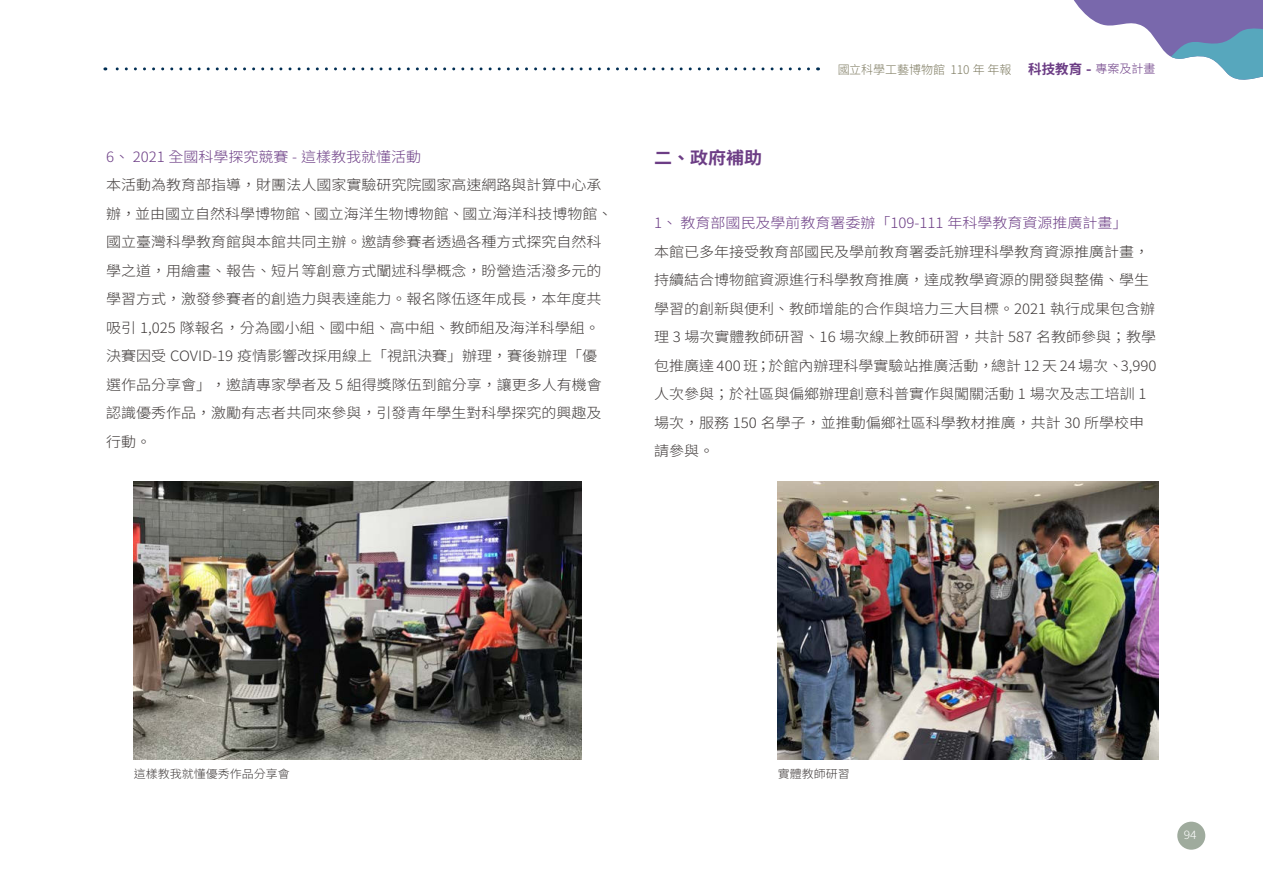
<style>
.page{position:relative;width:1263px;height:893px;background:#fff}
.page>*{position:absolute;margin:0;border:0;box-sizing:border-box;transform-origin:0 0}
.t1{font:700 17.1px "Noto Sans CJ Ktc";color:#6c3d85;scale:1.05 1}
.t2{font:300 14.25px/28.5px "Noto Sans CJ Ktc";color:#3f3a39;scale:1.05 1}
.t3{font:300 14.25px "Noto Sans CJ Ktc";color:#6c3d85;scale:1.05 1}
.t4{font:300 12px "Noto Sans CJ Ktc";color:#7d7a60}
.t5{font:300 11.4px "Noto Sans CJ Ktc";color:#3f3a39;scale:1.05 1}
.t6{font:300 11.4px "Noto Sans CJ Ktc";color:#fff;scale:1.05 1}
.s1{font-family:"Noto Sans Mono CJ Ktc";font-weight:700;font-size:13.5px;color:#6c3d85}
.s2{color:#6c3d85}
</style>
<div class="page">
<div style="left:1177px;top:822px;width:28px;height:28px;background:#9fab9d;border-radius:50%"></div>
<svg style="left:105px;top:67px;width:703px;height:3px"></svg>
<svg style="left:1074px;top:0;width:189px;height:80px"></svg>
<img style="left:134px;top:482px;width:447px;height:278px">
<img style="left:778px;top:482px;width:381px;height:278px">
<p class="t3" style="left:106px;top:148px;width:301px">6、 2021 全國科學探究競賽 - 這樣教我就懂活動</p>
<p class="t2" style="left:106px;top:171px;width:484px">本活動為教育部指導，財團法人國家實驗研究院國家高速網路與計算中心承辦，並由國立自然科學博物館、國立海洋生物博物館、國立海洋科技博物館、國立臺灣科學教育館與本館共同主辦。邀請參賽者透過各種方式探究自然科學之道，用繪畫、報告、短片等創意方式闡述科學概念，盼營造活潑多元的學習方式，激發參賽者的創造力與表達能力。報名隊伍逐年成長，本年度共吸引 1,025 隊報名，分為國小組、國中組、高中組、教師組及海洋科學組。決賽因受 COVID-19 疫情影響改採用線上「視訊決賽」辦理，賽後辦理「優選作品分享會」，邀請專家學者及 5 組得獎隊伍到館分享，讓更多人有機會認識優秀作品，激勵有志者共同來參與，引發青年學生對科學探究的興趣及行動。</p>
<p class="t1" style="left:654px;top:148px;width:104px">二、政府補助</p>
<p class="t4" style="left:837px;top:63px;width:320px">國立科學工藝博物館 110 年 年報 <span class="s1">科技教育 -</span> <span class="s2">專案及計畫</span></p>
<p class="t3" style="left:654px;top:215px;width:452px">1、 教育部國民及學前教育署委辦「109-111 年科學教育資源推廣計畫」</p>
<p class="t2" style="left:654px;top:237px;width:480px">本館已多年接受教育部國民及學前教育署委託辦理科學教育資源推廣計畫，持續結合博物館資源進行科學教育推廣，達成教學資源的開發與整備、學生學習的創新與便利、教師增能的合作與培力三大目標。2021 執行成果包含辦理 3 場次實體教師研習、16 場次線上教師研習，共計 587 名教師參與；教學包推廣達 400 班；於館內辦理科學實驗站推廣活動，總計 12 天 24 場次、3,990人次參與；於社區與偏鄉辦理創意科普實作與闖關活動 1 場次及志工培訓 1場次，服務 150 名學子，並推動偏鄉社區科學教材推廣，共計 30 所學校申請參與。</p>
<p class="t5" style="left:134px;top:767px;width:150px">這樣教我就懂優秀作品分享會</p>
<p class="t5" style="left:778px;top:767px;width:70px">實體教師研習</p>
<p class="t6" style="left:1184px;top:828px;width:14px">94</p>
</div>
